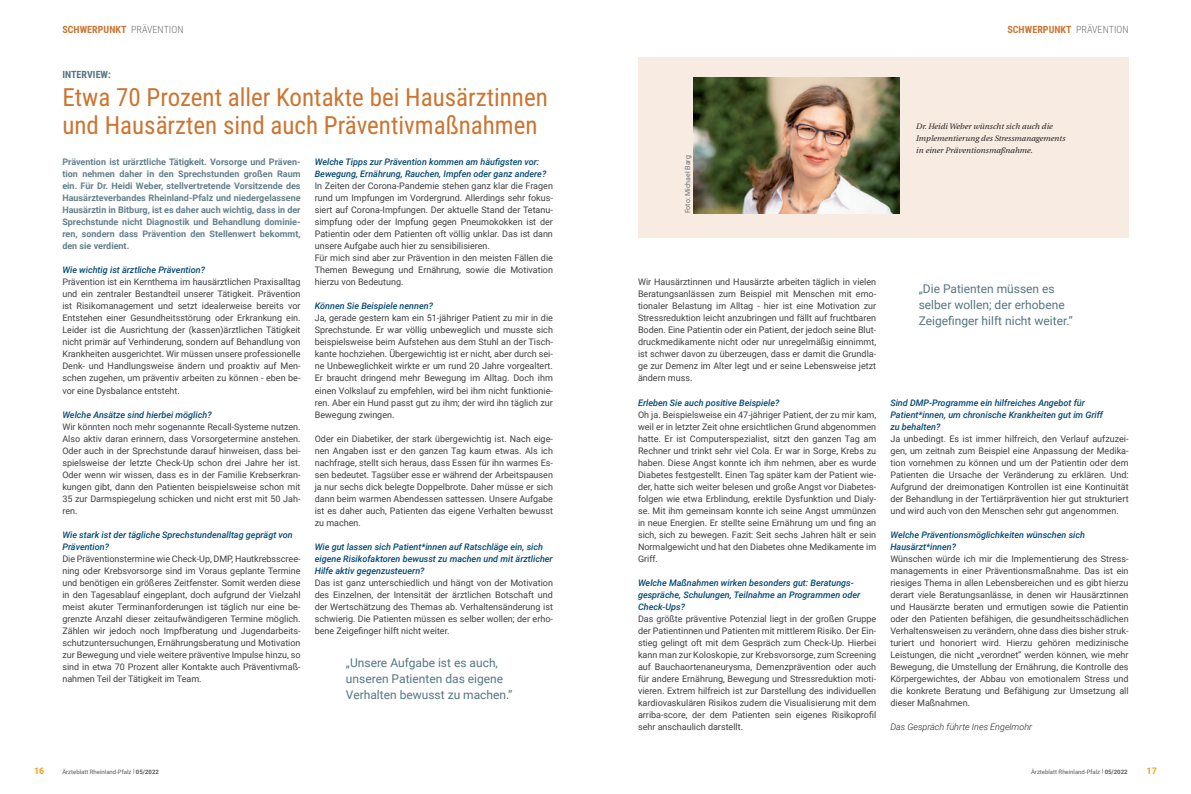
<style>
.page{position:relative;width:1191px;height:794px;background:#fff}
.page>*{position:absolute;margin:0;border:0;box-sizing:border-box;transform-origin:0 0}
.t1{font:25px/28px "Roboto Condensed";color:#cb7531}
.t2{font:12px/16px "Roboto";color:#567580}
.Copy{font:700 10px "Roboto Condensed";letter-spacing:.005em;color:#cb7531}
.t3{font:700 10px "Roboto Condensed";letter-spacing:.005em;color:#567580}
.t4{font:9px/12px "Roboto";color:#3e3e3f;text-align:justify}
.t5{font:italic 500 9px/12px "Roboto";color:#014672}
.t6{font:700 9px/12px "Roboto";color:#637f8a;text-align:justify}
.t7{font:italic 300 9px "Roboto";color:#231f20}
.t8{font:700 9px "Roboto";color:#f89c1c}
.t9{font:italic 8px/12px "Linguistics Pro";letter-spacing:.005em;color:#231f20}
.t10{font:7px "Roboto";color:#6c6d70}
.t11{font:6px "Roboto";color:#57585a}
.s1{font-weight:300;color:#6c6d70}
.s2{font-weight:700}
</style>
<div class="page">
<div style="left:638px;top:57px;width:490px;height:180px;background:#f8ece2"></div>
<img style="left:693px;top:77px;width:206px;height:136px">
<p class="Copy" style="left:62px;top:22px;width:123px">SCHWERPUNKT <span class="s1">PRÄVENTION</span></p>
<p class="t3" style="left:62px;top:68px;width:50px">INTERVIEW:</p>
<p class="t1" style="left:62px;top:82px;width:487px">Etwa 70 Prozent aller Kontakte bei Hausärztinnen und Hausärzten sind auch Präventivmaßnahmen</p>
<p class="t6" style="left:62px;top:156px;width:240px">Prävention ist urärztliche Tätigkeit. Vorsorge und Präven&shy;tion nehmen daher in den Sprechstunden großen Raum ein. Für Dr. Heidi Weber, stellvertretende Vorsitzende des Hausärzteverbandes Rheinland-Pfalz und niedergelassene Hausärztin in Bitburg, ist es daher auch wichtig, dass in der Sprechstunde nicht Diagnostik und Behandlung dominie&shy;ren, sondern dass Prävention den Stellenwert bekommt, den sie verdient.</p>
<p class="t5" style="left:62px;top:264px;width:144px">Wie wichtig ist ärztliche Prävention?</p>
<p class="t4" style="left:62px;top:276px;width:240px">Prävention ist ein Kernthema im hausärztlichen Praxisalltag und ein zentraler Bestandteil unserer Tätigkeit. Prävention ist Risikomanagement und setzt idealerweise bereits vor Entstehen einer Gesundheitsstörung oder Erkrankung ein.<br>Leider ist die Ausrichtung der (kassen)ärztlichen Tätigkeit nicht primär auf Verhinderung, sondern auf Behandlung von Krankheiten ausgerichtet. Wir müssen unsere professionelle Denk- und Handlungsweise ändern und proaktiv auf Men&shy;schen zugehen, um präventiv arbeiten zu können - eben be&shy;vor eine Dysbalance entsteht.</p>
<p class="t5" style="left:62px;top:408px;width:151px">Welche Ansätze sind hierbei möglich?</p>
<p class="t4" style="left:62px;top:420px;width:240px">Wir könnten noch mehr sogenannte Recall-Systeme nutzen.<br>Also aktiv daran erinnern, dass Vorsorgetermine anstehen.<br>Oder auch in der Sprechstunde darauf hinweisen, dass bei&shy;spielsweise der letzte Check-Up schon drei Jahre her ist.<br>Oder wenn wir wissen, dass es in der Familie Krebserkran&shy;kungen gibt, dann den Patienten beispielsweise schon mit 35 zur Darmspiegelung schicken und nicht erst mit 50 Jah&shy;ren.</p>
<p class="t5" style="left:62px;top:528px;width:232px">Wie stark ist der tägliche Sprechstundenalltag geprägt von<br>Prävention?</p>
<p class="t4" style="left:62px;top:552px;width:240px">Die Präventionstermine wie Check-Up, DMP, Hautkrebsscree&shy;ning oder Krebsvorsorge sind im Voraus geplante Termine und benötigen ein größeres Zeitfenster. Somit werden diese in den Tagesablauf eingeplant, doch aufgrund der Vielzahl meist akuter Terminanforderungen ist täglich nur eine be&shy;grenzte Anzahl dieser zeitaufwändigeren Termine möglich.<br>Zählen wir jedoch noch Impfberatung und Jugendarbeits&shy;schutzuntersuchungen, Ernährungsberatung und Motivation zur Bewegung und viele weitere präventive Impulse hinzu, so sind in etwa 70 Prozent aller Kontakte auch Präventivmaß&shy;nahmen Teil der Tätigkeit im Team.</p>
<p class="t5" style="left:315px;top:156px;width:226px">Welche Tipps zur Prävention kommen am häufigsten vor:</p>
<p class="t5" style="left:315px;top:168px;width:233px">Bewegung, Ernährung, Rauchen, Impfen oder ganz andere?</p>
<p class="t4" style="left:315px;top:180px;width:240px">In Zeiten der Corona-Pandemie stehen ganz klar die Fragen rund um Impfungen im Vordergrund. Allerdings sehr fokus&shy;siert auf Corona-Impfungen. Der aktuelle Stand der Tetanu&shy;simpfung oder der Impfung gegen Pneumokokken ist der Patientin oder dem Patienten oft völlig unklar. Das ist dann unsere Aufgabe auch hier zu sensibilisieren.</p>
<p class="t4" style="left:315px;top:252px;width:240px">Für mich sind aber zur Prävention in den meisten Fällen die Themen Bewegung und Ernährung, sowie die Motivation hierzu von Bedeutung.</p>
<p class="t5" style="left:315px;top:300px;width:120px">Können Sie Beispiele nennen?</p>
<p class="t4" style="left:315px;top:312px;width:240px">Ja, gerade gestern kam ein 51-jähriger Patient zu mir in die Sprechstunde. Er war völlig unbeweglich und musste sich beispielsweise beim Aufstehen aus dem Stuhl an der Tisch&shy;kante hochziehen. Übergewichtig ist er nicht, aber durch sei&shy;ne Unbeweglichkeit wirkte er um rund 20 Jahre vorgealtert.<br>Er braucht dringend mehr Bewegung im Alltag. Doch ihm einen Volkslauf zu empfehlen, wird bei ihm nicht funktionie&shy;ren. Aber ein Hund passt gut zu ihm; der wird ihn täglich zur Bewegung zwingen.</p>
<p class="t4" style="left:315px;top:432px;width:240px">Oder ein Diabetiker, der stark übergewichtig ist. Nach eige&shy;nen Angaben isst er den ganzen Tag kaum etwas. Als ich nachfrage, stellt sich heraus, dass Essen für ihn warmes Es&shy;sen bedeutet. Tagsüber esse er während der Arbeitspausen ja nur sechs dick belegte Doppelbrote. Daher müsse er sich dann beim warmen Abendessen sattessen. Unsere Aufgabe ist es daher auch, Patienten das eigene Verhalten bewusst zu machen.</p>
<p class="t5" style="left:315px;top:540px;width:239px">Wie gut lassen sich Patient*innen auf Ratschläge ein, sich eigene Risikofaktoren bewusst zu machen und mit ärztlicher<br>Hilfe aktiv gegenzusteuern?</p>
<p class="t4" style="left:315px;top:576px;width:240px">Das ist ganz unterschiedlich und hängt von der Motivation des Einzelnen, der Intensität der ärztlichen Botschaft und der Wertschätzung des Themas ab. Verhaltensänderung ist schwierig. Die Patienten müssen es selber wollen; der erho&shy;bene Zeigefinger hilft nicht weiter.</p>
<p class="t2" style="left:346px;top:654px;width:168px">„Unsere Aufgabe ist es auch, unseren Patienten das eigene<br>Verhalten bewusst zu machen.“</p>
<p class="Copy" style="left:1007px;top:22px;width:123px">SCHWERPUNKT <span class="s1">PRÄVENTION</span></p>
<p class="t10" style="left:682px;top:213px;width:60px;rotate:-90deg">Foto: Michael Barg</p>
<p class="t9" style="left:916px;top:120px;width:151px">Dr. Heidi Weber wünscht sich auch die<br>Implementierung des Stressmanagements in einer Präventionsmaßnahme.</p>
<p class="t4" style="left:638px;top:276px;width:240px">Wir Hausärztinnen und Hausärzte arbeiten täglich in vielen Beratungsanlässen zum Beispiel mit Menschen mit emo&shy;tionaler Belastung im Alltag - hier ist eine Motivation zur Stressreduktion leicht anzubringen und fällt auf fruchtbaren Boden. Eine Patientin oder ein Patient, der jedoch seine Blut&shy;druckmedikamente nicht oder nur unregelmäßig einnimmt, ist schwer davon zu überzeugen, dass er damit die Grundla&shy;ge zur Demenz im Alter legt und er seine Lebensweise jetzt ändern muss.</p>
<p class="t5" style="left:638px;top:396px;width:143px">Erleben Sie auch positive Beispiele?</p>
<p class="t4" style="left:638px;top:408px;width:240px">Oh ja. Beispielsweise ein 47-jähriger Patient, der zu mir kam, weil er in letzter Zeit ohne ersichtlichen Grund abgenommen hatte. Er ist Computerspezialist, sitzt den ganzen Tag am Rechner und trinkt sehr viel Cola. Er war in Sorge, Krebs zu haben. Diese Angst konnte ich ihm nehmen, aber es wurde Diabetes festgestellt. Einen Tag später kam der Patient wie&shy;der, hatte sich weiter belesen und große Angst vor Diabetes&shy;folgen wie etwa Erblindung, erektile Dysfunktion und Dialy&shy;se. Mit ihm gemeinsam konnte ich seine Angst ummünzen in neue Energien. Er stellte seine Ernährung um und fing an sich, sich zu bewegen. Fazit: Seit sechs Jahren hält er sein Normalgewicht und hat den Diabetes ohne Medikamente im Griff.</p>
<p class="t5" style="left:638px;top:576px;width:224px">Welche Maßnahmen wirken besonders gut: Beratungs&shy;gespräche, Schulungen, Teilnahme an Programmen oder<br>Check-Ups?</p>
<p class="t4" style="left:638px;top:612px;width:240px">Das größte präventive Potenzial liegt in der großen Gruppe der Patientinnen und Patienten mit mittlerem Risiko. Der Ein&shy;stieg gelingt oft mit dem Gespräch zum Check-Up. Hierbei kann man zur Koloskopie, zur Krebsvorsorge, zum Screening auf Bauchaortenaneurysma, Demenzprävention oder auch für andere Ernährung, Bewegung und Stressreduktion moti&shy;vieren. Extrem hilfreich ist zur Darstellung des individuellen kardiovaskulären Risikos zudem die Visualisierung mit dem arriba-score, der dem Patienten sein eigenes Risikoprofil sehr anschaulich darstellt.</p>
<p class="t2" style="left:918px;top:281px;width:138px">„Die Patienten müssen es</p>
<p class="t2" style="left:918px;top:297px;width:147px">selber wollen; der erhobene</p>
<p class="t2" style="left:918px;top:313px;width:155px">Zeigefinger hilft nicht weiter.“</p>
<p class="t5" style="left:890px;top:396px;width:214px">Sind DMP-Programme ein hilfreiches Angebot für<br>Patient*innen, um chronische Krankheiten gut im Griff</p>
<p class="t5" style="left:890px;top:420px;width:52px">zu behalten?</p>
<p class="t4" style="left:890px;top:432px;width:240px">Ja unbedingt. Es ist immer hilfreich, den Verlauf aufzuzei&shy;gen, um zeitnah zum Beispiel eine Anpassung der Medika&shy;tion vornehmen zu können und um der Patientin oder dem Patienten die Ursache der Veränderung zu erklären. Und:<br>Aufgrund der dreimonatigen Kontrollen ist eine Kontinuität der Behandlung in der Tertiärprävention hier gut strukturiert und wird auch von den Menschen sehr gut angenommen.</p>
<p class="t5" style="left:890px;top:528px;width:196px">Welche Präventionsmöglichkeiten wünschen sich<br>Hausärzt*innen?</p>
<p class="t4" style="left:890px;top:552px;width:240px">Wünschen würde ich mir die Implementierung des Stress&shy;managements in einer Präventionsmaßnahme. Das ist ein riesiges Thema in allen Lebensbereichen und es gibt hierzu derart viele Beratungsanlässe, in denen wir Hausärztinnen und Hausärzte beraten und ermutigen sowie die Patientin oder den Patienten befähigen, die gesundheitsschädlichen Verhaltensweisen zu verändern, ohne dass dies bisher struk&shy;turiert und honoriert wird. Hierzu gehören medizinische Leistungen, die nicht „verordnet“ werden können, wie mehr Bewegung, die Umstellung der Ernährung, die Kontrolle des Körpergewichtes, der Abbau von emotionalem Stress und die konkrete Beratung und Befähigung zur Umsetzung all dieser Maßnahmen.</p>
<p class="t7" style="left:890px;top:720px;width:143px">Das Gespräch führte Ines Engelmohr</p>
<p class="t8" style="left:34px;top:764px;width:12px">16</p>
<p class="t11" style="left:62px;top:767px;width:98px">Ärzteblatt Rheinland-Pfalz | <span class="s2">05/2022</span></p>
<p class="t11" style="left:1031px;top:767px;width:98px">Ärzteblatt Rheinland-Pfalz | <span class="s2">05/2022</span></p>
<p class="t8" style="left:1146px;top:764px;width:12px">17</p>
</div>
